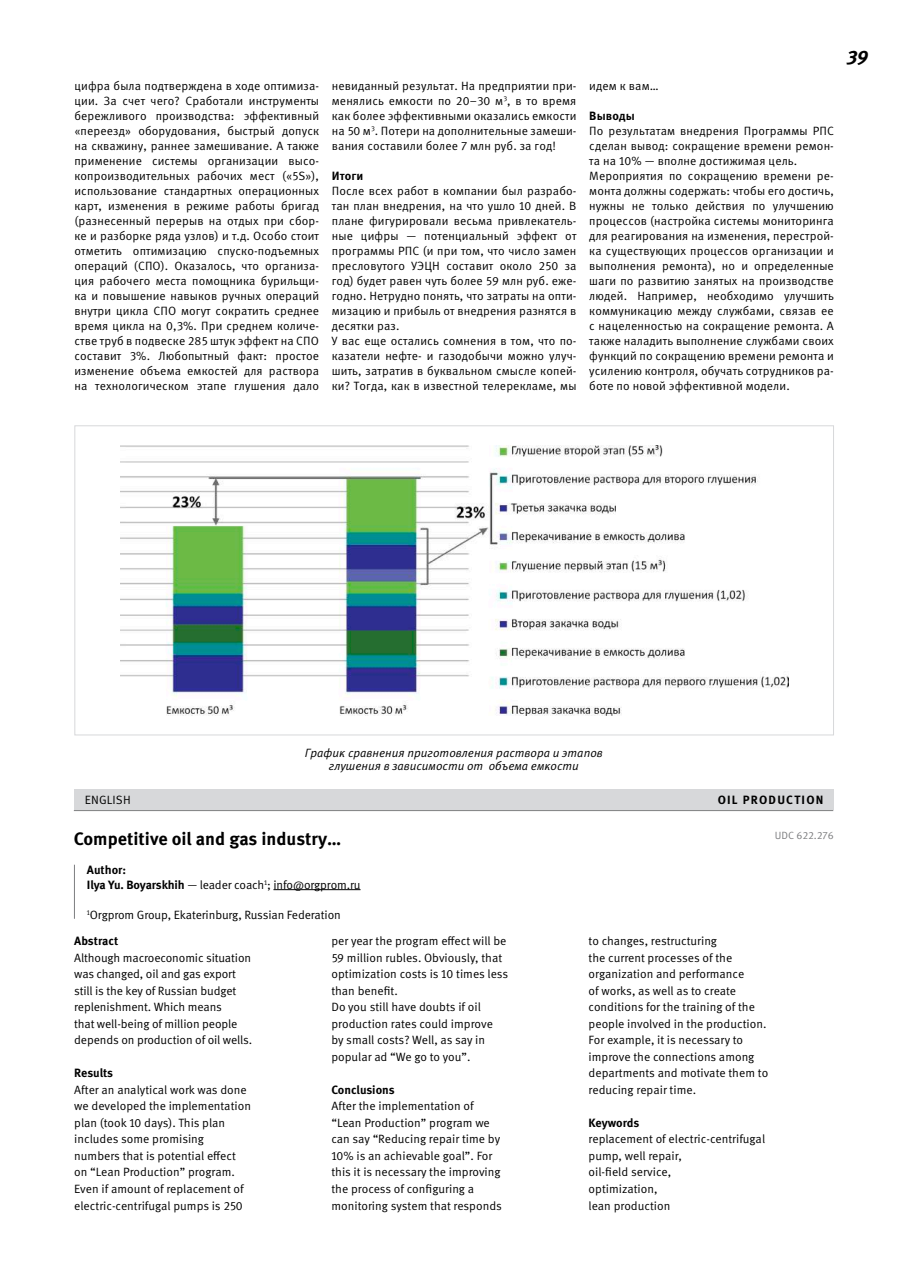
<style>
.page{position:relative;width:919px;height:1272px;background:#fff}
.page>*{position:absolute;margin:0;border:0;box-sizing:border-box;transform-origin:0 0}
.t1{font:italic 700 19.5px "Meta Pro";color:#000}
.t2{font:700 18px "Meta Pro";color:#000}
.t3{font:12px/15px "Meta Pro";letter-spacing:.01em;color:#000}
.t4{font:12px/16.5px "Meta Pro";letter-spacing:-.01em;color:#000}
.t5{font:italic 12px/13.5px "Meta Pro";color:#000;text-align:center}
.t6{font:700 12px "Meta Pro";color:#000}
.t7{font:700 12px "Meta Pro";letter-spacing:.1em;color:#000}
.t8{font:10.5px "Meta Pro";letter-spacing:-.005em;color:#7d7e80}
.s1{font-weight:700}
</style>
<div class="page">
<hr style="left:273px;top:889px;width:87px;height:1px;background:#000">
<div style="left:74px;top:789px;width:759px;height:21px;background:#d7d8da"></div>
<hr style="left:74px;top:810px;width:759px;height:1px;background:#7d7e80">
<hr style="left:74px;top:864px;width:1px;height:54px;background:#7d7e80">
<img style="left:120px;top:446px;width:668px;height:269px">
<p class="t3" style="left:74px;top:79px;width:246px;text-align:justify">цифра была подтверждена в ходе оптимиза&shy;ции. За счет чего? Сработали инструменты бережливого производства: эффективный «переезд» оборудования, быстрый допуск на скважину, раннее замешивание. А также применение системы организации высо&shy;копроизводительных рабочих мест («5S»), использование стандартных операционных карт, изменения в режиме работы бригад (разнесенный перерыв на отдых при сбор&shy;ке и разборке ряда узлов) и т.д. Особо стоит отметить оптимизацию спуско-подъемных операций (СПО). Оказалось, что организа&shy;ция рабочего места помощника бурильщи&shy;ка и повышение навыков ручных операций внутри цикла СПО могут сократить среднее время цикла на 0,3%. При среднем количе&shy;стве труб в подвеске 285 штук эффект на СПО составит 3%. Любопытный факт: простое изменение объема емкостей для раствора на технологическом этапе глушения дало</p>
<p class="t3" style="left:332px;top:79px;width:246px;text-align:justify">невиданный результат. На предприятии при&shy;менялись емкости по 20–30 м<sup>3</sup>, в то время как более эффективными оказались емкости на 50 м<sup>3</sup>. Потери на дополнительные замеши&shy;вания составили более 7 млн руб. за год!</p>
<p class="t6" style="left:332px;top:168px;width:33px">Итоги</p>
<p class="t3" style="left:332px;top:184px;width:246px">После всех работ в компании был разрабо&shy;тан план внедрения, на что ушло 10 дней. В плане фигурировали весьма привлекатель&shy;ные цифры — потенциальный эффект от программы РПС (и при том, что число замен пресловутого УЭЦН составит около 250 за год) будет равен чуть более 59 млн руб. еже&shy;годно. Нетрудно понять, что затраты на опти&shy;мизацию и прибыль от внедрения разнятся в десятки раз.<br>У вас еще остались сомнения в том, что по&shy;казатели нефте- и газодобычи можно улуч&shy;шить, затратив в буквальном смысле копей&shy;ки? Тогда, как в известной телерекламе, мы</p>
<p class="t3" style="left:589px;top:79px;width:71px">идем к вам…</p>
<p class="t6" style="left:589px;top:108px;width:47px">Выводы</p>
<p class="t3" style="left:589px;top:124px;width:246px">По результатам внедрения Программы РПС сделан вывод: сокращение времени ремон&shy;та на 10% — вполне достижимая цель.<br>Мероприятия по сокращению времени ре&shy;монта должны содержать: чтобы его достичь, нужны не только действия по улучшению процессов (настройка системы мониторинга для реагирования на изменения, перестрой&shy;ка существующих процессов организации и выполнения ремонта), но и определенные шаги по развитию занятых на производстве людей. Например, необходимо улучшить коммуникацию между службами, связав ее с нацеленностью на сокращение ремонта. А также наладить выполнение службами своих функций по сокращению времени ремонта и усилению контроля, обучать сотрудников ра&shy;боте по новой эффективной модели.</p>
<h1 class="t1" style="left:846px;top:45px;width:23px">39</h1>
<p class="t5" style="left:305px;top:746px;width:299px">График сравнения приготовления раствора и этапов глушения в зависимости от объема емкости</p>
<p class="t3" style="left:85px;top:793px;width:47px">ENGLISH</p>
<p class="t7" style="left:717px;top:792px;width:107px">OIL PRODUCTION</p>
<h2 class="t2" style="left:74px;top:827px;width:269px">Competitive oil and gas industry…</h2>
<p class="t4" style="left:87px;top:862px;width:275px;line-height:15px"><span class="s1">Author:<br>Ilya Yu. Boyarskhih</span> — leader coach<sup>1</sup>; info@orgprom.ru</p>
<p class="t4" style="left:87px;top:906px;width:255px"><sup>1</sup>Orgprom Group, Ekaterinburg, Russian Federation</p>
<p class="t6" style="left:74px;top:933px;width:45px">Abstract</p>
<p class="t4" style="left:74px;top:949px;width:180px">Although macroeconomic situation was changed, oil and gas export still is the key of Russian budget replenishment. Which means<br>that well-being of million people depends on production of oil wells.</p>
<p class="t6" style="left:74px;top:1065px;width:40px">Results</p>
<p class="t3" style="left:74px;top:1081px;width:178px;line-height:16.5px">After an analytical work was done we developed the implementation plan (took 10 days). This plan includes some promising numbers that is potential effect on “Lean Production” program.<br>Even if amount of replacement of electric-centrifugal pumps is 250</p>
<p class="t3" style="left:331px;top:933px;width:178px;line-height:16.5px">per year the program effect will be<br>59 million rubles. Obviously, that optimization costs is 10 times less than benefit.<br>Do you still have doubts if oil production rates could improve<br>by small costs? Well, as say in popular ad “We go to you”.</p>
<p class="t6" style="left:331px;top:1082px;width:65px">Conclusions</p>
<p class="t3" style="left:331px;top:1098px;width:172px;line-height:16.5px">After the implementation of “Lean Production” program we can say “Reducing repair time by<br>10% is an achievable goal”. For this it is necessary the improving the process of configuring a monitoring system that responds</p>
<p class="t8" style="left:774px;top:828px;width:60px">UDC 622.276</p>
<p class="t3" style="left:588px;top:933px;width:181px;line-height:16.5px">to changes, restructuring<br>the current processes of the organization and performance<br>of works, as well as to create conditions for the training of the people involved in the production.<br>For example, it is necessary to improve the connections among departments and motivate them to reducing repair time.</p>
<p class="t6" style="left:588px;top:1115px;width:52px">Keywords</p>
<p class="t3" style="left:588px;top:1131px;width:178px;line-height:16.5px">replacement of electric-centrifugal pump, well repair,<br>oil-field service,<br>optimization,<br>lean production</p>
</div>
